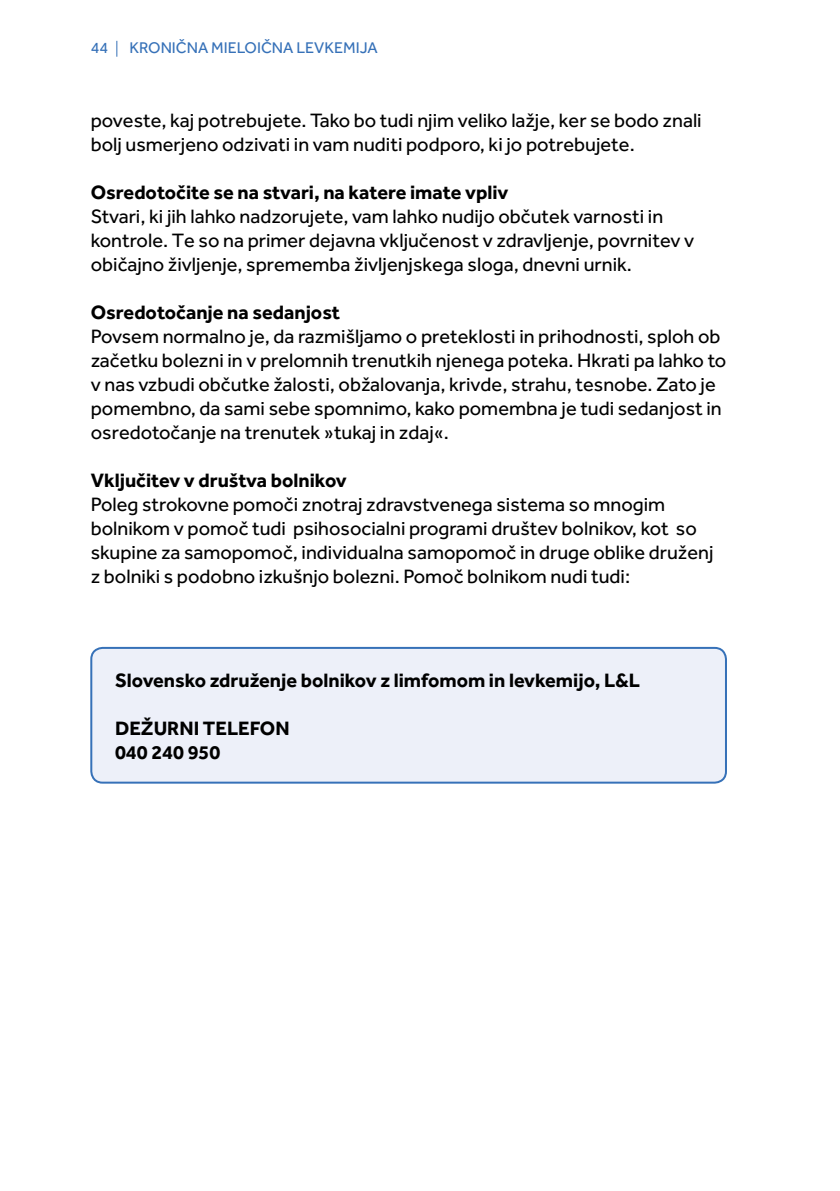
<style>
.page{position:relative;width:840px;height:1191px;background:#fff}
.page>*{position:absolute;margin:0;border:0;box-sizing:border-box;transform-origin:0 0}
.t1{font:20px/24px "Effra";color:#000}
.t2{font:700 20px/24px "Effra";color:#000}
.t3{font:16px "Effra";color:#3671b8}
</style>
<div class="page">
<svg style="left:116px;top:41px;width:1px;height:16px"></svg>
<div style="left:91px;top:648px;width:634px;height:134px;background:#edf0f9;border-radius:11px"></div>
<div style="left:90px;top:647px;width:636px;height:136px;border:2px solid #3671b8;border-radius:11px"></div>
<p class="t3" style="left:91px;top:38px;width:19px">44</p>
<p class="t3" style="left:129px;top:38px;width:250px">KRONIČNA MIELOIČNA LEVKEMIJA</p>
<p class="t1" style="left:91px;top:108px;width:612px">poveste, kaj potrebujete. Tako bo tudi njim veliko lažje, ker se bodo znali bolj usmerjeno odzivati in vam nuditi podporo, ki jo potrebujete.</p>
<p class="t2" style="left:91px;top:180px;width:419px">Osredotočite se na stvari, na katere imate vpliv</p>
<p class="t1" style="left:91px;top:204px;width:604px">Stvari, ki jih lahko nadzorujete, vam lahko nudijo občutek varnosti in kontrole. Te so na primer dejavna vključenost v zdravljenje, povrnitev v običajno življenje, sprememba življenjskega sloga, dnevni urnik.</p>
<p class="t2" style="left:91px;top:300px;width:251px">Osredotočanje na sedanjost</p>
<p class="t1" style="left:91px;top:324px;width:636px">Povsem normalno je, da razmišljamo o preteklosti in prihodnosti, sploh ob začetku bolezni in v prelomnih trenutkih njenega poteka. Hkrati pa lahko to v nas vzbudi občutke žalosti, obžalovanja, krivde, strahu, tesnobe. Zato je pomembno, da sami sebe spomnimo, kako pomembna je tudi sedanjost in osredotočanje na trenutek »tukaj in zdaj«.</p>
<p class="t2" style="left:91px;top:468px;width:257px">Vključitev v društva bolnikov</p>
<p class="t1" style="left:91px;top:492px;width:624px">Poleg strokovne pomoči znotraj zdravstvenega sistema so mnogim bolnikom v pomoč tudi psihosocialni programi društev bolnikov, kot so skupine za samopomoč, individualna samopomoč in druge oblike druženj z bolniki s podobno izkušnjo bolezni. Pomoč bolnikom nudi tudi:</p>
<p class="t2" style="left:115px;top:668px;width:526px">Slovensko združenje bolnikov z limfomom in levkemijo, L&amp;L</p>
<p class="t2" style="left:115px;top:716px;width:176px">DEŽURNI TELEFON<br>040 240 950</p>
</div>
